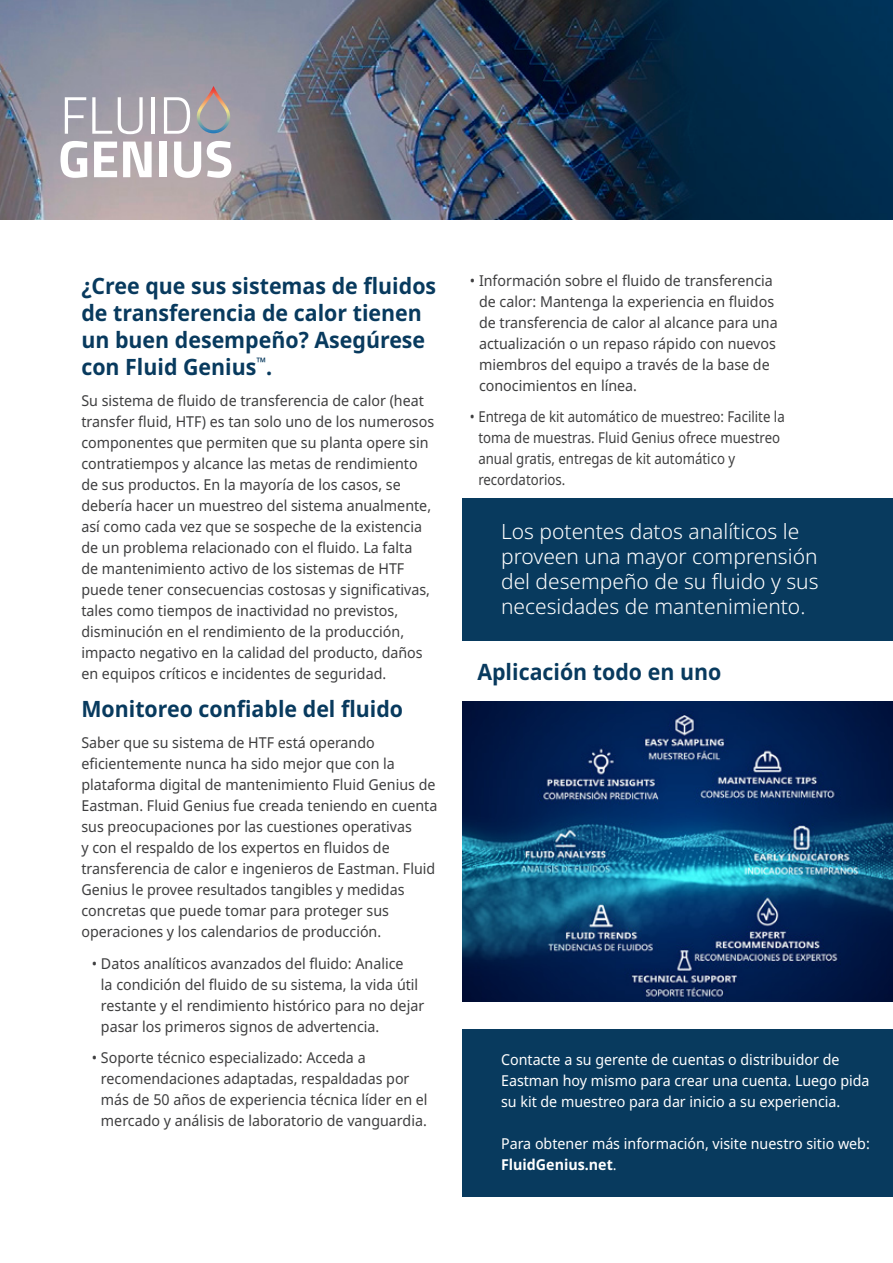
<style>
.page{position:relative;width:893px;height:1263px;background:#fff}
.page>*{position:absolute;margin:0;border:0;box-sizing:border-box;transform-origin:0 0}
.t1{font:700 22.5px/27px "Noto Sans";color:#083a5e;scale:.95 1}
.t2{font:300 21px/25.2px "Noto Sans";color:#fff}
.t3{font:15px/21px "Noto Sans";color:#3e3e3f;scale:.95 1}
.t4{font:15px/21px "Noto Sans";color:#fff;scale:.95 1}
.t5{font:15px/21px "Noto Sans";color:#3e3e3f;scale:.88 1}
.s1{font-weight:700}
</style>
<div class="page">
<div style="left:462px;top:498px;width:431px;height:143px;background:#083a5e"></div>
<div style="left:462px;top:1029px;width:431px;height:167px;background:#083a5e"></div>
<img style="left:0;top:0;width:893px;height:219px">
<svg style="left:65px;top:97px;width:21px;height:37px"></svg>
<svg style="left:92px;top:97px;width:20px;height:37px"></svg>
<svg style="left:118px;top:97px;width:25px;height:37px"></svg>
<hr style="left:152px;top:97px;width:3px;height:37px;background:#fff">
<svg style="left:164px;top:97px;width:26px;height:37px"></svg>
<svg style="left:60px;top:141px;width:27px;height:37px"></svg>
<svg style="left:94px;top:142px;width:23px;height:35px"></svg>
<svg style="left:123px;top:142px;width:29px;height:35px"></svg>
<div style="left:159px;top:142px;width:8px;height:35px;background:#fff"></div>
<svg style="left:174px;top:142px;width:27px;height:36px"></svg>
<svg style="left:207px;top:141px;width:24px;height:37px"></svg>
<svg style="left:197px;top:86px;width:33px;height:47px;background:#a59c9f"></svg>
<img style="left:462px;top:701px;width:431px;height:301px">
<p class="t1" style="left:81px;top:273px;width:375px">¿Cree que sus sistemas de fluidos de transferencia de calor tienen un buen desempeño? Asegúrese con Fluid Genius<sup>™</sup>.</p>
<p class="t3" style="left:81px;top:391px;width:373px">Su sistema de fluido de transferencia de calor (heat transfer fluid, HTF) es tan solo uno de los numerosos componentes que permiten que su planta opere sin contratiempos y alcance las metas de rendimiento de sus productos. En la mayoría de los casos, se debería hacer un muestreo del sistema anualmente, así como cada vez que se sospeche de la existencia de un problema relacionado con el fluido. La falta<br>de mantenimiento activo de los sistemas de HTF puede tener consecuencias costosas y significativas, tales como tiempos de inactividad no previstos, disminución en el rendimiento de la producción, impacto negativo en la calidad del producto, daños en equipos críticos e incidentes de seguridad.</p>
<p class="t1" style="left:81px;top:696px;width:340px">Monitoreo confiable del fluido</p>
<p class="t3" style="left:81px;top:733px;width:376px">Saber que su sistema de HTF está operando eficientemente nunca ha sido mejor que con la plataforma digital de mantenimiento Fluid Genius de Eastman. Fluid Genius fue creada teniendo en cuenta sus preocupaciones por las cuestiones operativas<br>y con el respaldo de los expertos en fluidos de transferencia de calor e ingenieros de Eastman. Fluid Genius le provee resultados tangibles y medidas concretas que puede tomar para proteger sus operaciones y los calendarios de producción.</p>
<p class="t3" style="left:101px;top:953px;width:342px;text-indent:-9px">• Datos analíticos avanzados del fluido: Analice<br>la condición del fluido de su sistema, la vida útil restante y el rendimiento histórico para no dejar pasar los primeros signos de advertencia.</p>
<p class="t3" style="left:101px;top:1048px;width:345px;text-indent:-9px">• Soporte técnico especializado: Acceda a recomendaciones adaptadas, respaldadas por más de 50 años de experiencia técnica líder en el mercado y análisis de laboratorio de vanguardia.</p>
<p class="t3" style="left:479px;top:270px;width:316px;text-indent:-9px">• Información sobre el fluido de transferencia de calor: Mantenga la experiencia en fluidos de transferencia de calor al alcance para una actualización o un repaso rápido con nuevos miembros del equipo a través de la base de conocimientos en línea.</p>
<p class="t5" style="left:478px;top:407px;width:350px;text-indent:-8px">• Entrega de kit automático de muestreo: Facilite la toma de muestras. Fluid Genius ofrece muestreo anual gratis, entregas de kit automático y recordatorios.</p>
<p class="t2" style="left:501px;top:519px;width:319px">Los potentes datos analíticos le proveen una mayor comprensión del desempeño de su fluido y sus necesidades de mantenimiento.</p>
<p class="t1" style="left:477px;top:659px;width:258px">Aplicación todo en uno</p>
<p class="t4" style="left:501px;top:1049px;width:389px">Contacte a su gerente de cuentas o distribuidor de<br>Eastman hoy mismo para crear una cuenta. Luego pida su kit de muestreo para dar inicio a su experiencia.</p>
<p class="t4" style="left:501px;top:1133px;width:390px">Para obtener más información, visite nuestro sitio web:<br><span class="s1">FluidGenius.net</span>.</p>
</div>
